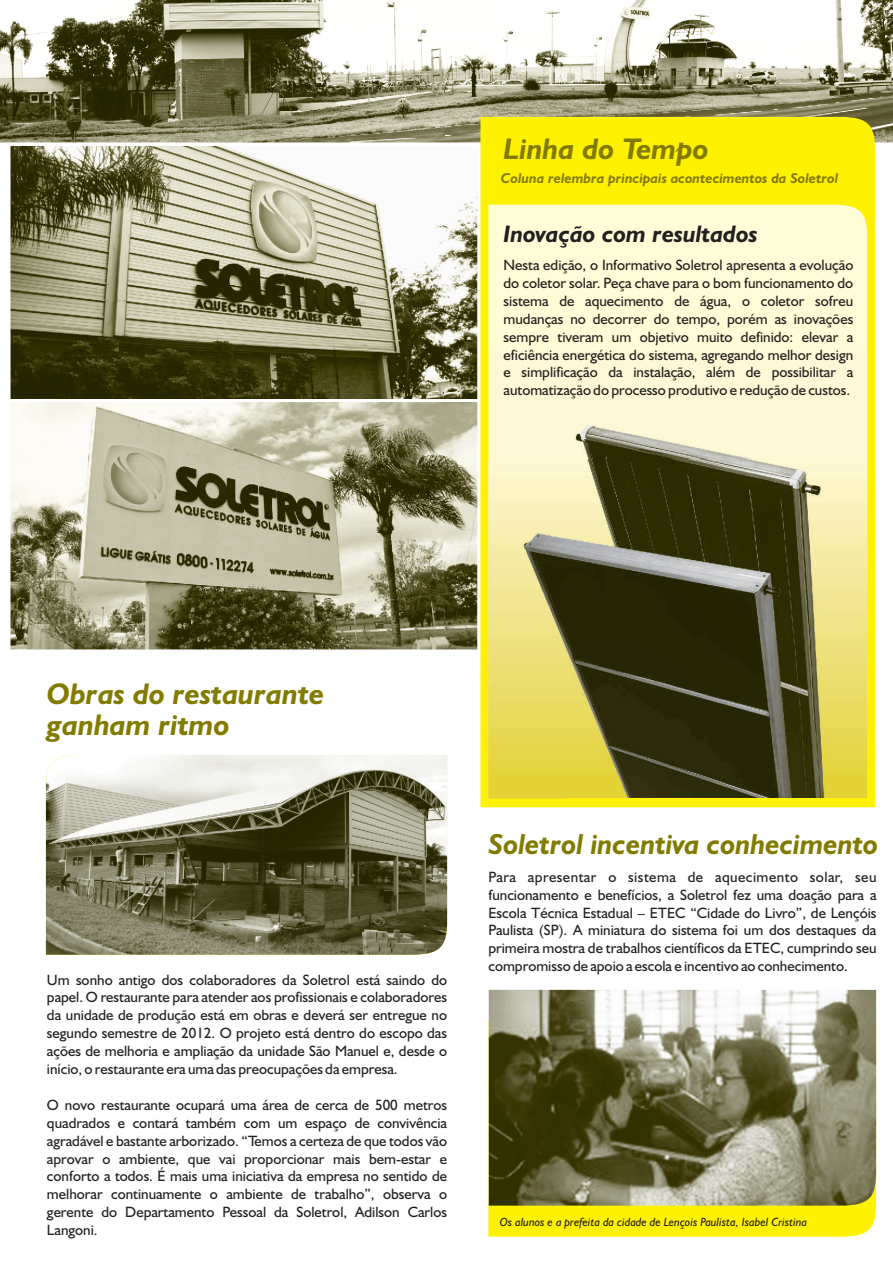
<style>
.page{position:relative;width:893px;height:1263px;background:#fff}
.page>*{position:absolute;margin:0;border:0;box-sizing:border-box;transform-origin:0 0}
.t1{font:italic 700 30px/31.2px "Humanist 521 BT";color:#827b00}
.t2{font:italic 700 29.1px "Humanist 521 BT";color:#827b00}
.t3{font:italic 700 24px "Humanist 521 BT";color:#231f20}
.t4{font:15px/17.9px "Humanist 521 BT";color:#231f20;text-align:justify}
.t5{font:italic 700 14.25px "Humanist 521 BT";color:#827b00}
.t6{font:italic 12px "Humanist 521 BT";color:#231f20}
</style>
<div class="page">
<img style="left:0;top:0;width:893px;height:143px">
<img style="left:11px;top:402px;width:466px;height:247px">
<img style="left:11px;top:146px;width:466px;height:253px">
<div style="left:480px;top:117px;width:395px;height:690px;background:#fff200"></div>
<div style="left:488px;top:205px;width:379px;height:147px;background:#fffcd8"></div>
<img style="left:488px;top:352px;width:379px;height:107px">
<img style="left:488px;top:459px;width:379px;height:339px">
<svg style="left:488px;top:1205px;width:388px;height:32px;background:#fcf007"></svg>
<img style="left:488px;top:990px;width:388px;height:215px">
<img style="left:46px;top:755px;width:401px;height:200px">
<h1 class="t1" style="left:504px;top:136px;width:207px">Linha do Tempo</h1>
<p class="t5" style="left:501px;top:172px;width:339px">Coluna relembra principais acontecimentos da Soletrol</p>
<h3 class="t3" style="left:504px;top:224px;width:255px">Inovação com resultados</h3>
<p class="t4" style="left:504px;top:257px;width:351px">Nesta edição, o Informativo Soletrol apresenta a evolução do coletor solar. Peça chave para o bom funcionamento do sistema de aquecimento de água, o coletor sofreu mudanças no decorrer do tempo, porém as inovações sempre tiveram um objetivo muito definido: elevar a eficiência energética do sistema, agregando melhor design e simplificação da instalação, além de possibilitar a automatização do processo produtivo e redução de custos.</p>
<h1 class="t1" style="left:47px;top:681px;width:279px">Obras do restaurante ganham ritmo</h1>
<p class="t4" style="left:47px;top:972px;width:402px">Um sonho antigo dos colaboradores da Soletrol está saindo do papel. O restaurante para atender aos profissionais e colaboradores da unidade de produção está em obras e deverá ser entregue no segundo semestre de 2012. O projeto está dentro do escopo das ações de melhoria e ampliação da unidade São Manuel e, desde o início, o restaurante era uma das preocupações da empresa.</p>
<p class="t4" style="left:47px;top:1097px;width:402px">O novo restaurante ocupará uma área de cerca de 500 metros quadrados e contará também com um espaço de convivência agradável e bastante arborizado. “Temos a certeza de que todos vão aprovar o ambiente, que vai proporcionar mais bem-estar e conforto a todos. É mais uma iniciativa da empresa no sentido de melhorar continuamente o ambiente de trabalho”, observa o gerente do Departamento Pessoal da Soletrol, Adilson Carlos Langoni.</p>
<h2 class="t2" style="left:488px;top:831px;width:391px">Soletrol incentiva conhecimento</h2>
<p class="t4" style="left:488px;top:869px;width:390px">Para apresentar o sistema de aquecimento solar, seu funcionamento e benefícios, a Soletrol fez uma doação para a Escola Técnica Estadual – ETEC “Cidade do Livro”, de Lençóis Paulista (SP). A miniatura do sistema foi um dos destaques da primeira mostra de trabalhos científicos da ETEC, cumprindo seu compromisso de apoio a escola e incentivo ao conhecimento.</p>
<p class="t6" style="left:500px;top:1217px;width:309px">Os alunos e a prefeita da cidade de Lençois Paulista, Isabel Cristina</p>
</div>
